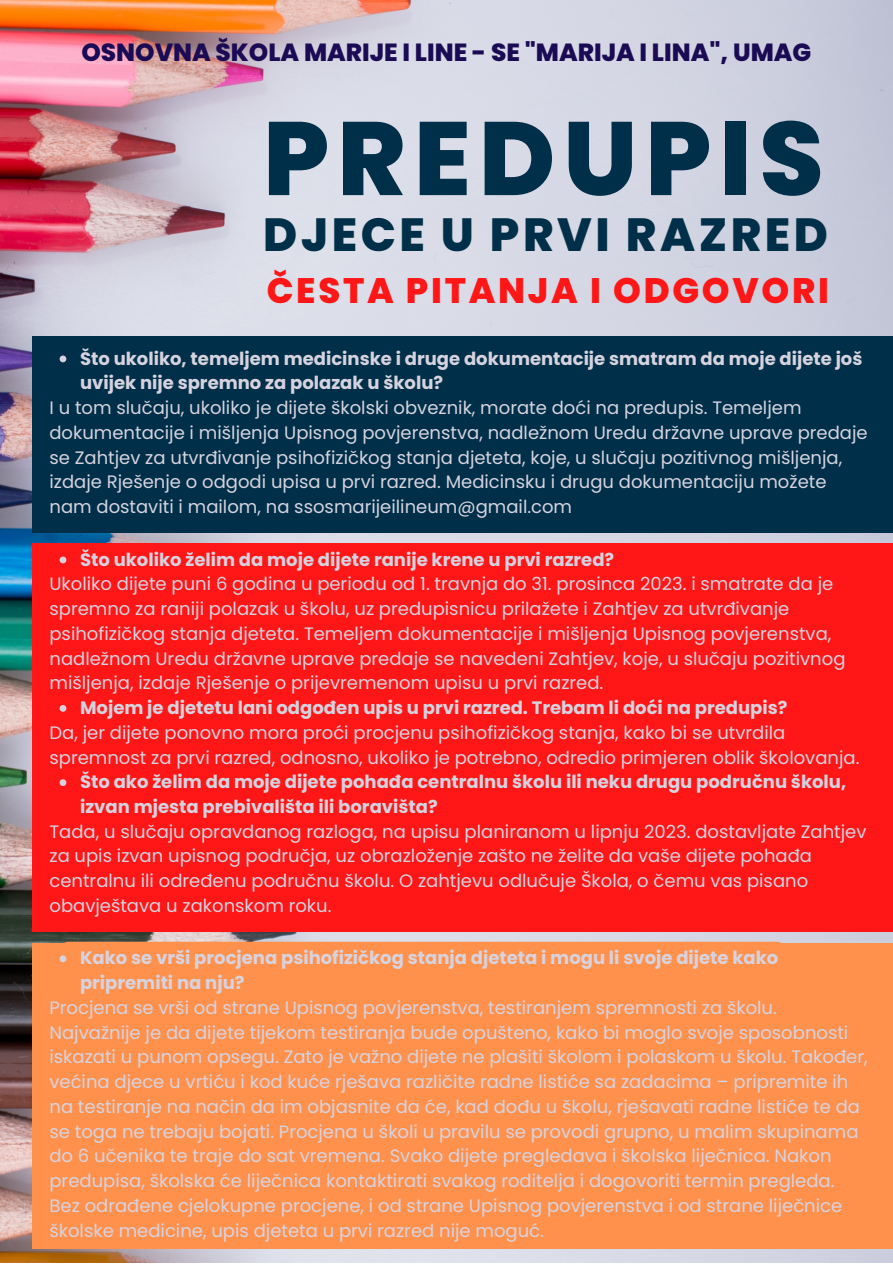
<style>
.page{position:relative;width:893px;height:1264px;background:#fff}
.page>*{position:absolute;margin:0;border:0;box-sizing:border-box;transform-origin:0 0}
.t1{font:800 103.95px "Poppins";letter-spacing:.075em;color:#003049}
.t2{font:800 46.5px "Poppins";letter-spacing:.075em;color:#003049}
.t3{font:800 35.4px "Poppins";letter-spacing:.075em;color:#ff1616}
.t4{font:800 24.75px "Poppins";color:#1b0b54}
.t5{font:18px/24.8px "Poppins";color:#d6d3df}
.t6{font:700 18px/24.8px "Poppins";color:#d6d3df}
</style>
<div class="page">
<img style="left:0;top:0;width:892px;height:1262px">
<div style="left:32px;top:336px;width:860px;height:196px;background:#003049"></div>
<svg style="left:60px;top:355px;width:6px;height:7px"></svg>
<div style="left:32px;top:543px;width:860px;height:388px;background:#ff1616"></div>
<svg style="left:60px;top:556px;width:6px;height:7px"></svg>
<svg style="left:60px;top:705px;width:6px;height:6px"></svg>
<svg style="left:60px;top:779px;width:6px;height:7px"></svg>
<div style="left:32px;top:943px;width:860px;height:306px;background:#ff914d"></div>
<svg style="left:42px;top:941px;width:832px;height:22px"></svg>
<svg style="left:60px;top:955px;width:6px;height:7px"></svg>
<h3 class="t4" style="left:81px;top:35px;width:731px">OSNOVNA ŠKOLA MARIJE I LINE - SE "MARIJA I LINA", UMAG</h3>
<h1 class="t1" style="left:263px;top:86px;width:562px">PREDUPIS</h1>
<h2 class="t2" style="left:263px;top:202px;width:566px">DJECE U PRVI RAZRED</h2>
<h3 class="t3" style="left:267px;top:266px;width:563px">ČESTA PITANJA I ODGOVORI</h3>
<p class="t6" style="left:80px;top:346px;width:783px">Što ukoliko, temeljem medicinske i druge dokumentacije smatram da moje dijete još uvijek nije spremno za polazak u školu?</p>
<p class="t5" style="left:49px;top:395px;width:819px">I u tom slučaju, ukoliko je dijete školski obveznik, morate doći na predupis. Temeljem dokumentacije i mišljenja Upisnog povjerenstva, nadležnom Uredu državne uprave predaje se Zahtjev za utvrđivanje psihofizičkog stanja djeteta, koje, u slučaju pozitivnog mišljenja, izdaje Rješenje o odgodi upisa u prvi razred. Medicinsku i drugu dokumentaciju možete nam dostaviti i mailom, na ssosmarijeilineum@gmail.com</p>
<p class="t6" style="left:80px;top:547px;width:535px">Što ukoliko želim da moje dijete ranije krene u prvi razred?</p>
<p class="t5" style="left:49px;top:571px;width:797px">Ukoliko dijete puni 6 godina u periodu od 1. travnja do 31. prosinca 2023. i smatrate da je spremno za raniji polazak u školu, uz predupisnicu prilažete i Zahtjev za utvrđivanje psihofizičkog stanja djeteta. Temeljem dokumentacije i mišljenja Upisnog povjerenstva, nadležnom Uredu državne uprave predaje se navedeni Zahtjev, koje, u slučaju pozitivnog mišljenja, izdaje Rješenje o prijevremenom upisu u prvi razred.</p>
<p class="t5" style="left:49px;top:720px;width:811px">Da, jer dijete ponovno mora proći procjenu psihofizičkog stanja, kako bi se utvrdila spremnost za prvi razred, odnosno, ukoliko je potrebno, odredio primjeren oblik školovanja.</p>
<p class="t6" style="left:80px;top:695px;width:709px">Mojem je djetetu lani odgođen upis u prvi razred. Trebam li doći na predupis?</p>
<p class="t6" style="left:80px;top:769px;width:767px">Što ako želim da moje dijete pohađa centralnu školu ili neku drugu područnu školu, izvan mjesta prebivališta ili boravišta?</p>
<p class="t5" style="left:49px;top:819px;width:818px">Tada, u slučaju opravdanog razloga, na upisu planiranom u lipnju 2023. dostavljate Zahtjev za upis izvan upisnog područja, uz obrazloženje zašto ne želite da vaše dijete pohađa centralnu ili određenu područnu školu. O zahtjevu odlučuje Škola, o čemu vas pisano obavještava u zakonskom roku.</p>
<p class="t6" style="left:80px;top:945px;width:699px">Kako se vrši procjena psihofizičkog stanja djeteta i mogu li svoje dijete kako pripremiti na nju?</p>
<p class="t5" style="left:49px;top:995px;width:819px">Procjena se vrši od strane Upisnog povjerenstva, testiranjem spremnosti za školu.<br>Najvažnije je da dijete tijekom testiranja bude opušteno, kako bi moglo svoje sposobnosti iskazati u punom opsegu. Zato je važno dijete ne plašiti školom i polaskom u školu. Također, većina djece u vrtiću i kod kuće rješava različite radne listiće sa zadacima – pripremite ih na testiranje na način da im objasnite da će, kad dođu u školu, rješavati radne listiće te da se toga ne trebaju bojati. Procjena u školi u pravilu se provodi grupno, u malim skupinama do 6 učenika te traje do sat vremena. Svako dijete pregledava i školska liječnica. Nakon predupisa, školska će liječnica kontaktirati svakog roditelja i dogovoriti termin pregleda.<br>Bez odrađene cjelokupne procjene, i od strane Upisnog povjerenstva i od strane liječnice školske medicine, upis djeteta u prvi razred nije moguć.</p>
</div>
